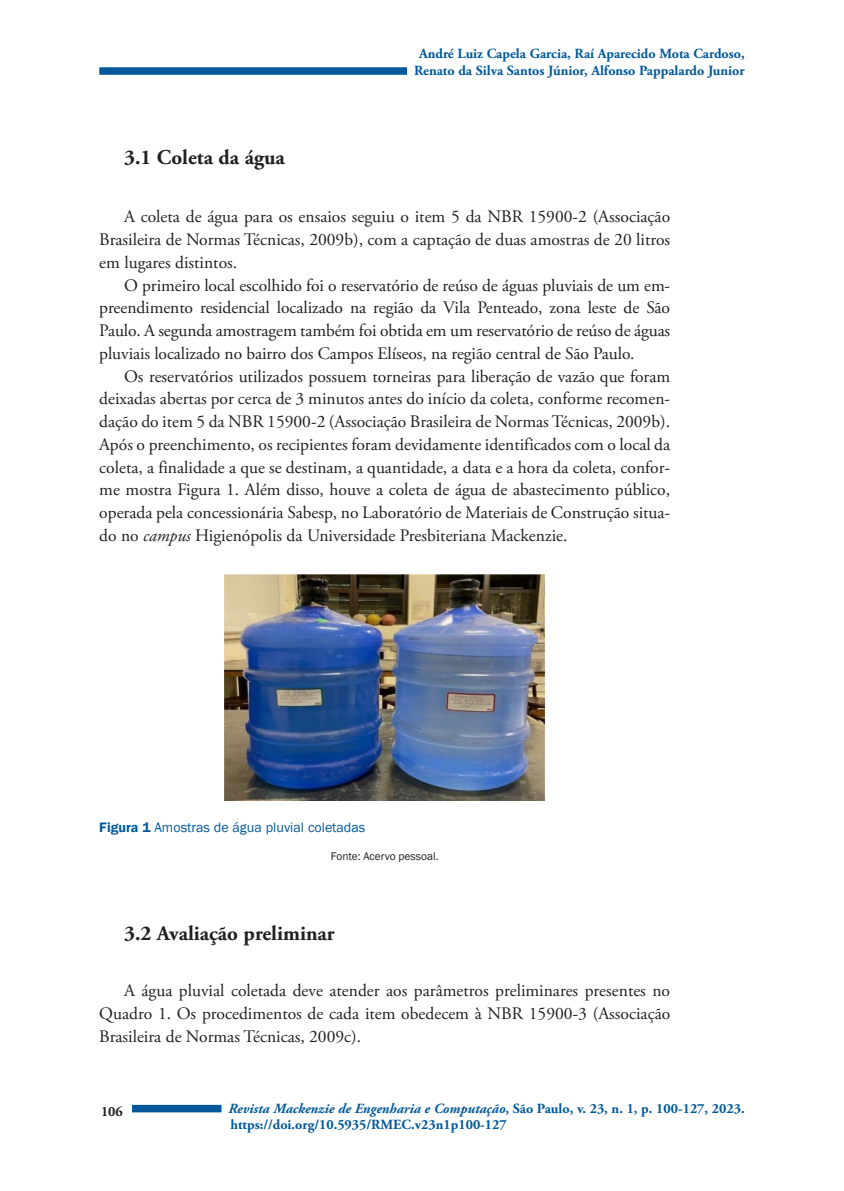
<style>
.page{position:relative;width:844px;height:1191px;background:#fff}
.page>*{position:absolute;margin:0;border:0;box-sizing:border-box;transform-origin:0 0}
.Sub_02{font:700 21px "Adobe Garamond Pro";color:#231f20}
.Texto{font:17.5px/22.8px "Adobe Garamond Pro";color:#231f20;text-align:justify}
.t1{font:700 14px/16.8px "Adobe Garamond Pro";color:#00599b}
.Figura_Titulo{font:14px "Franklin Gothic";color:#00599b}
.t2{font:700 14px "Adobe Garamond Pro";color:#231f20}
.Figura_fonte{font:11.38px "Franklin Gothic";color:#231f20}
.s1{font-style:italic}
.s2{font-weight:600}
</style>
<div class="page">
<div style="left:131px;top:1104px;width:90px;height:8px;background:#00599b"></div>
<div style="left:99px;top:1104px;width:33px;height:27px;background:#fff"></div>
<div style="left:99px;top:67px;width:308px;height:8px;background:#00599b"></div>
<img style="left:224px;top:574px;width:321px;height:226px">
<p class="Sub_02" style="left:124px;top:145px;width:162px">3.1 Coleta da água</p>
<p class="t1" style="left:414px;top:46px;width:332px;text-align:center">André Luiz Capela Garcia, Raí Aparecido Mota Cardoso,<br>Renato da Silva Santos Júnior, Alfonso Pappalardo Junior</p>
<p class="Texto" style="left:99px;top:206px;width:572px;text-indent:25px">A coleta de água para os ensaios seguiu o item 5 da NBR 15900-2 (Associação Brasileira de Normas Técnicas, 2009b), com a captação de duas amostras de 20 litros em lugares distintos.</p>
<p class="Texto" style="left:99px;top:274px;width:572px;text-indent:25px">O primeiro local escolhido foi o reservatório de reúso de águas pluviais de um em&shy;preendimento residencial localizado na região da Vila Penteado, zona leste de São Paulo. A segunda amostragem também foi obtida em um reservatório de reúso de águas pluviais localizado no bairro dos Campos Elíseos, na região central de São Paulo.</p>
<p class="Texto" style="left:99px;top:365px;width:572px;text-indent:25px">Os reservatórios utilizados possuem torneiras para liberação de vazão que foram deixadas abertas por cerca de 3 minutos antes do início da coleta, conforme recomen&shy;dação do item 5 da NBR 15900-2 (Associação Brasileira de Normas Técnicas, 2009b).<br>Após o preenchimento, os recipientes foram devidamente identificados com o local da coleta, a finalidade a que se destinam, a quantidade, a data e a hora da coleta, confor&shy;me mostra Figura 1. Além disso, houve a coleta de água de abastecimento público, operada pela concessionária Sabesp, no Laboratório de Materiais de Construção situa&shy;do no <span class="s1">campus</span> Higienópolis da Universidade Presbiteriana Mackenzie.</p>
<p class="Figura_Titulo" style="left:99px;top:819px;width:267px"><span class="s2">Figura 1</span> Amostras de água pluvial coletadas</p>
<p class="Figura_fonte" style="left:331px;top:848px;width:109px">Fonte: Acervo pessoal.</p>
<p class="Sub_02" style="left:124px;top:921px;width:212px">3.2 Avaliação preliminar</p>
<p class="Texto" style="left:99px;top:979px;width:572px;text-indent:25px">A água pluvial coletada deve atender aos parâmetros preliminares presentes no Quadro 1. Os procedimentos de cada item obedecem à NBR 15900-3 (Associação Brasileira de Normas Técnicas, 2009c).</p>
<p class="t2" style="left:101px;top:1103px;width:23px">106</p>
<p class="t1" style="left:228px;top:1100px;width:517px"><span class="s1">Revista Mackenzie de Engenharia e Computação</span>, São Paulo, v. 23, n. 1, p. 100-127, 2023. https://doi.org/10.5935/RMEC.v23n1p100-127</p>
</div>
